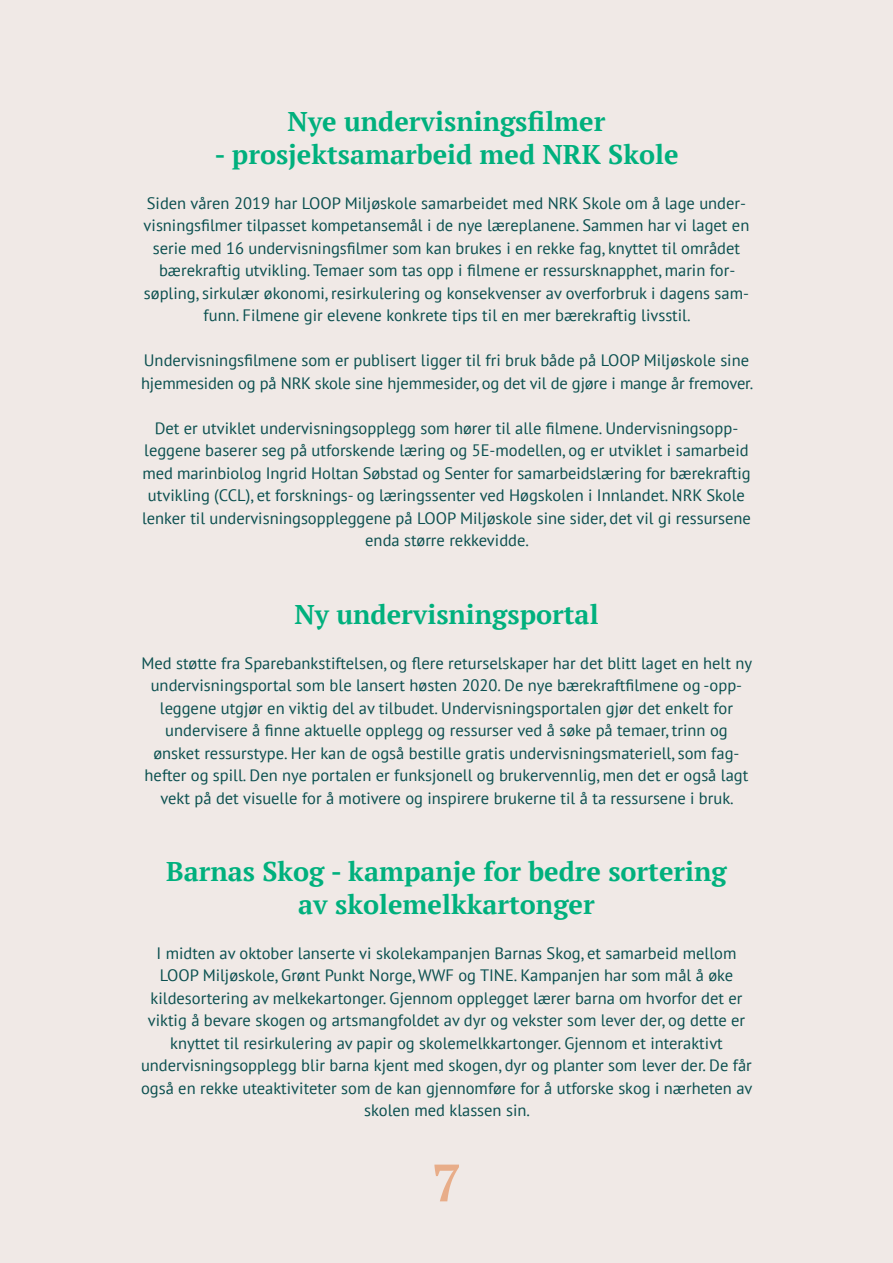
<style>
.page{position:relative;width:893px;height:1263px;background:#f0e9e6}
.page>*{position:absolute;margin:0;border:0;box-sizing:border-box;transform-origin:0 0}
.t1{font:700 52.5px "PT Serif";color:#e8ad89}
.t2{font:700 27px "PT Serif";color:#00b07d}
.t3{font:16.5px/22.5px "PT Sans";color:#0a4f4f;text-align:center}
</style>
<div class="page">
<p class="t2" style="left:288px;top:104px;width:319px">Nye undervisningsfilmer</p>
<p class="t2" style="left:214px;top:136px;width:466px">- prosjektsamarbeid med NRK Skole</p>
<p class="t3" style="left:144px;top:191px;width:607px">Siden våren 2019 har LOOP Miljøskole samarbeidet med NRK Skole om å lage under&shy;visningsfilmer tilpasset kompetansemål i de nye læreplanene. Sammen har vi laget en serie med 16 undervisningsfilmer som kan brukes i en rekke fag, knyttet til området bærekraftig utvikling. Temaer som tas opp i filmene er ressursknapphet, marin for&shy;søpling, sirkulær økonomi, resirkulering og konsekvenser av overforbruk i dagens sam&shy;funn. Filmene gir elevene konkrete tips til en mer bærekraftig livsstil.</p>
<p class="t3" style="left:141px;top:349px;width:614px;text-align:left">Undervisningsfilmene som er publisert ligger til fri bruk både på LOOP Miljøskole sine hjemmesiden og på NRK skole sine hjemmesider, og det vil de gjøre i mange år fremover.</p>
<p class="t3" style="left:142px;top:416px;width:610px">Det er utviklet undervisningsopplegg som hører til alle filmene. Undervisningsopp&shy;leggene baserer seg på utforskende læring og 5E-modellen, og er utviklet i samarbeid med marinbiolog Ingrid Holtan Søbstad og Senter for samarbeidslæring for bærekraftig utvikling (CCL), et forsknings- og læringssenter ved Høgskolen i Innlandet. NRK Skole lenker til undervisningsoppleggene på LOOP Miljøskole sine sider, det vil gi ressursene enda større rekkevidde.</p>
<p class="t2" style="left:294px;top:596px;width:306px">Ny undervisningsportal</p>
<p class="t3" style="left:141px;top:651px;width:612px">Med støtte fra Sparebankstiftelsen, og flere returselskaper har det blitt laget en helt ny undervisningsportal som ble lansert høsten 2020. De nye bærekraftfilmene og -opp&shy;leggene utgjør en viktig del av tilbudet. Undervisningsportalen gjør det enkelt for undervisere å finne aktuelle opplegg og ressurser ved å søke på temaer, trinn og ønsket ressurstype. Her kan de også bestille gratis undervisningsmateriell, som fag&shy;hefter og spill. Den nye portalen er funksjonell og brukervennlig, men det er også lagt vekt på det visuelle for å motivere og inspirere brukerne til å ta ressursene i bruk.</p>
<p class="t2" style="left:166px;top:854px;width:562px">Barnas Skog - kampanje for bedre sortering</p>
<p class="t2" style="left:298px;top:886px;width:298px">av skolemelkkartonger</p>
<p class="t3" style="left:141px;top:941px;width:613px">I midten av oktober lanserte vi skolekampanjen Barnas Skog, et samarbeid mellom LOOP Miljøskole, Grønt Punkt Norge, WWF og TINE. Kampanjen har som mål å øke kildesortering av melkekartonger. Gjennom opplegget lærer barna om hvorfor det er viktig å bevare skogen og artsmangfoldet av dyr og vekster som lever der, og dette er knyttet til resirkulering av papir og skolemelkkartonger. Gjennom et interaktivt undervisningsopplegg blir barna kjent med skogen, dyr og planter som lever der. De får også en rekke uteaktiviteter som de kan gjennomføre for å utforske skog i nærheten av skolen med klassen sin.</p>
<h1 class="t1" style="left:432px;top:1148px;width:31px">7</h1>
</div>
